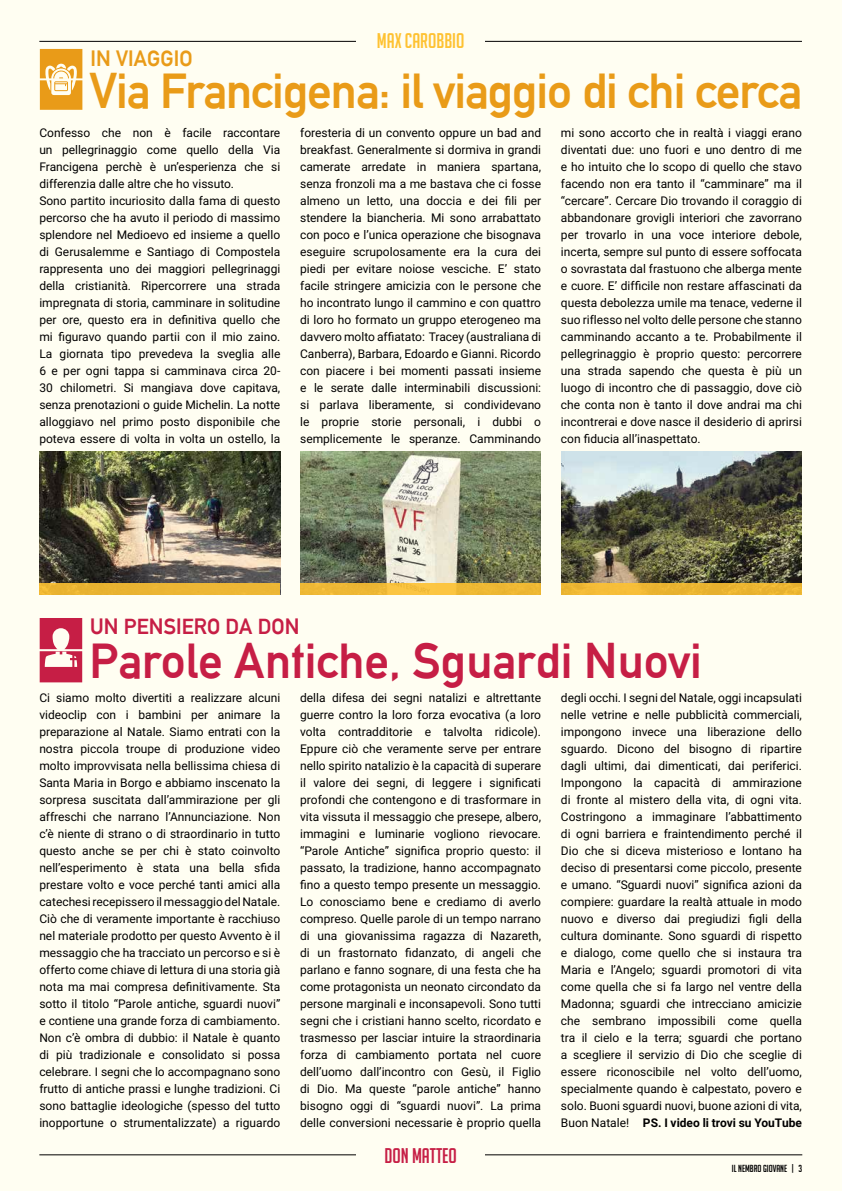
<style>
.page{position:relative;width:842px;height:1191px;background:#fffef2}
.page>*{position:absolute;margin:0;border:0;box-sizing:border-box;transform-origin:0 0}
.t1{font:49px "Alte DIN1451 Mittelschriftgepraegt";letter-spacing:-.02em;color:#e99b18}
.t2{font:49px "Alte DIN1451 Mittelschriftgepraegt";color:#c61e45}
.t3{font:21.7px "Alte DIN1451 Mittelschriftgepraegt";color:#c61e45}
.t4{font:21.7px "Alte DIN1451 Mittelschriftgepraegt";color:#e99b18}
.t5{font:20.7px "Big Noodle Titling";color:#fec232}
.t6{font:20.7px "Big Noodle Titling";color:#c61e45}
.t7{font:12px/17px "Roboto";color:#000;text-align:justify}
.t8{font:10px "Big Noodle Titling";color:#000}
.s1{font-weight:700}
</style>
<div class="page">
<svg style="left:40px;top:49px;width:42px;height:61px"></svg>
<hr style="left:39px;top:1154px;width:763px;height:1px;background:#000">
<div style="left:356px;top:1137px;width:129px;height:36px;background:#fffef2"></div>
<hr style="left:39px;top:41px;width:763px;height:1px;background:#000">
<div style="left:356px;top:22px;width:129px;height:38px;background:#fffef2"></div>
<img style="left:300px;top:451px;width:241px;height:133px">
<img style="left:561px;top:451px;width:241px;height:133px">
<img style="left:39px;top:451px;width:241px;height:133px">
<div style="left:561px;top:584px;width:241px;height:11px;background:#ebb532"></div>
<div style="left:39px;top:584px;width:241px;height:11px;background:#ecb534"></div>
<svg style="left:300px;top:584px;width:241px;height:11px;background:#f1bb37"></svg>
<svg style="left:40px;top:618px;width:42px;height:64px"></svg>
<h2 class="t4" style="left:90px;top:45px;width:104px">IN VIAGGIO</h2>
<h3 class="t5" style="left:377px;top:30px;width:89px">MAX CAROBBIO</h3>
<h1 class="t1" style="left:90px;top:62px;width:714px">Via Francigena: il viaggio di chi cerca</h1>
<p class="t7" style="left:39px;top:123px;width:242px;text-align:left">Confesso che non è facile raccontare un pellegrinaggio come quello della Via Francigena perchè è un’esperienza che si differenzia dalle altre che ho vissuto.<br>Sono partito incuriosito dalla fama di questo percorso che ha avuto il periodo di massimo splendore nel Medioevo ed insieme a quello di Gerusalemme e Santiago di Compostela rappresenta uno dei maggiori pellegrinaggi della cristianità. Ripercorrere una strada impregnata di storia, camminare in solitudine per ore, questo era in definitiva quello che mi figuravo quando partii con il mio zaino.<br>La giornata tipo prevedeva la sveglia alle 6 e per ogni tappa si camminava circa 20- 30 chilometri. Si mangiava dove capitava, senza prenotazioni o guide Michelin. La notte alloggiavo nel primo posto disponibile che poteva essere di volta in volta un ostello, la</p>
<p class="t7" style="left:300px;top:123px;width:242px">foresteria di un convento oppure un bad and breakfast. Generalmente si dormiva in grandi camerate arredate in maniera spartana, senza fronzoli ma a me bastava che ci fosse almeno un letto, una doccia e dei fili per stendere la biancheria. Mi sono arrabattato con poco e l’unica operazione che bisognava eseguire scrupolosamente era la cura dei piedi per evitare noiose vesciche. E’ stato facile stringere amicizia con le persone che ho incontrato lungo il cammino e con quattro di loro ho formato un gruppo eterogeneo ma davvero molto affiatato: Tracey (australiana di Canberra), Barbara, Edoardo e Gianni. Ricordo con piacere i bei momenti passati insieme e le serate dalle interminabili discussioni: si parlava liberamente, si condividevano le proprie storie personali, i dubbi o semplicemente le speranze. Camminando</p>
<p class="t7" style="left:561px;top:123px;width:242px">mi sono accorto che in realtà i viaggi erano diventati due: uno fuori e uno dentro di me e ho intuito che lo scopo di quello che stavo facendo non era tanto il “camminare” ma il “cercare”. Cercare Dio trovando il coraggio di abbandonare grovigli interiori che zavorrano per trovarlo in una voce interiore debole, incerta, sempre sul punto di essere soffocata o sovrastata dal frastuono che alberga mente e cuore. E’ difficile non restare affascinati da questa debolezza umile ma tenace, vederne il suo riflesso nel volto delle persone che stanno camminando accanto a te. Probabilmente il pellegrinaggio è proprio questo: percorrere una strada sapendo che questa è più un luogo di incontro che di passaggio, dove ciò che conta non è tanto il dove andrai ma chi incontrerai e dove nasce il desiderio di aprirsi con fiducia all’inaspettato.</p>
<h2 class="t3" style="left:90px;top:614px;width:211px">UN PENSIERO DA DON</h2>
<h1 class="t2" style="left:90px;top:631px;width:614px">Parole Antiche, Sguardi Nuovi</h1>
<p class="t7" style="left:39px;top:688px;width:242px">Ci siamo molto divertiti a realizzare alcuni videoclip con i bambini per animare la preparazione al Natale. Siamo entrati con la nostra piccola troupe di produzione video molto improvvisata nella bellissima chiesa di Santa Maria in Borgo e abbiamo inscenato la sorpresa suscitata dall’ammirazione per gli affreschi che narrano l’Annunciazione. Non c’è niente di strano o di straordinario in tutto questo anche se per chi è stato coinvolto nell’esperimento è stata una bella sfida prestare volto e voce perché tanti amici alla catechesi recepissero il messaggio del Natale.<br>Ciò che di veramente importante è racchiuso nel materiale prodotto per questo Avvento è il messaggio che ha tracciato un percorso e si è offerto come chiave di lettura di una storia già nota ma mai compresa definitivamente. Sta sotto il titolo “Parole antiche, sguardi nuovi” e contiene una grande forza di cambiamento.<br>Non c’è ombra di dubbio: il Natale è quanto di più tradizionale e consolidato si possa celebrare. I segni che lo accompagnano sono frutto di antiche prassi e lunghe tradizioni. Ci sono battaglie ideologiche (spesso del tutto inopportune o strumentalizzate) a riguardo</p>
<p class="t7" style="left:300px;top:688px;width:242px">della difesa dei segni natalizi e altrettante guerre contro la loro forza evocativa (a loro volta contradditorie e talvolta ridicole).<br>Eppure ciò che veramente serve per entrare nello spirito natalizio è la capacità di superare il valore dei segni, di leggere i significati profondi che contengono e di trasformare in vita vissuta il messaggio che presepe, albero, immagini e luminarie vogliono rievocare. “Parole Antiche” significa proprio questo: il passato, la tradizione, hanno accompagnato fino a questo tempo presente un messaggio.<br>Lo conosciamo bene e crediamo di averlo compreso. Quelle parole di un tempo narrano di una giovanissima ragazza di Nazareth, di un frastornato fidanzato, di angeli che parlano e fanno sognare, di una festa che ha come protagonista un neonato circondato da persone marginali e inconsapevoli. Sono tutti segni che i cristiani hanno scelto, ricordato e trasmesso per lasciar intuire la straordinaria forza di cambiamento portata nel cuore dell’uomo dall’incontro con Gesù, il Figlio di Dio. Ma queste “parole antiche” hanno bisogno oggi di “sguardi nuovi”. La prima delle conversioni necessarie è proprio quella</p>
<p class="t7" style="left:561px;top:688px;width:242px">degli occhi. I segni del Natale, oggi incapsulati nelle vetrine e nelle pubblicità commerciali, impongono invece una liberazione dello sguardo. Dicono del bisogno di ripartire dagli ultimi, dai dimenticati, dai periferici.<br>Impongono la capacità di ammirazione di fronte al mistero della vita, di ogni vita.<br>Costringono a immaginare l’abbattimento di ogni barriera e fraintendimento perché il Dio che si diceva misterioso e lontano ha deciso di presentarsi come piccolo, presente e umano. “Sguardi nuovi” significa azioni da compiere: guardare la realtà attuale in modo nuovo e diverso dai pregiudizi figli della cultura dominante. Sono sguardi di rispetto e dialogo, come quello che si instaura tra Maria e l’Angelo; sguardi promotori di vita come quella che si fa largo nel ventre della Madonna; sguardi che intrecciano amicizie che sembrano impossibili come quella tra il cielo e la terra; sguardi che portano a scegliere il servizio di Dio che sceglie di essere riconoscibile nel volto dell’uomo, specialmente quando è calpestato, povero e solo. Buoni sguardi nuovi, buone azioni di vita, Buon Natale! <span class="s1">PS. I video li trovi su YouTube</span></p>
<h3 class="t6" style="left:384px;top:1144px;width:74px">DON MATTEO</h3>
<p class="t8" style="left:732px;top:1163px;width:72px">IL NEMBRO GIOVANE | 3</p>
</div>
